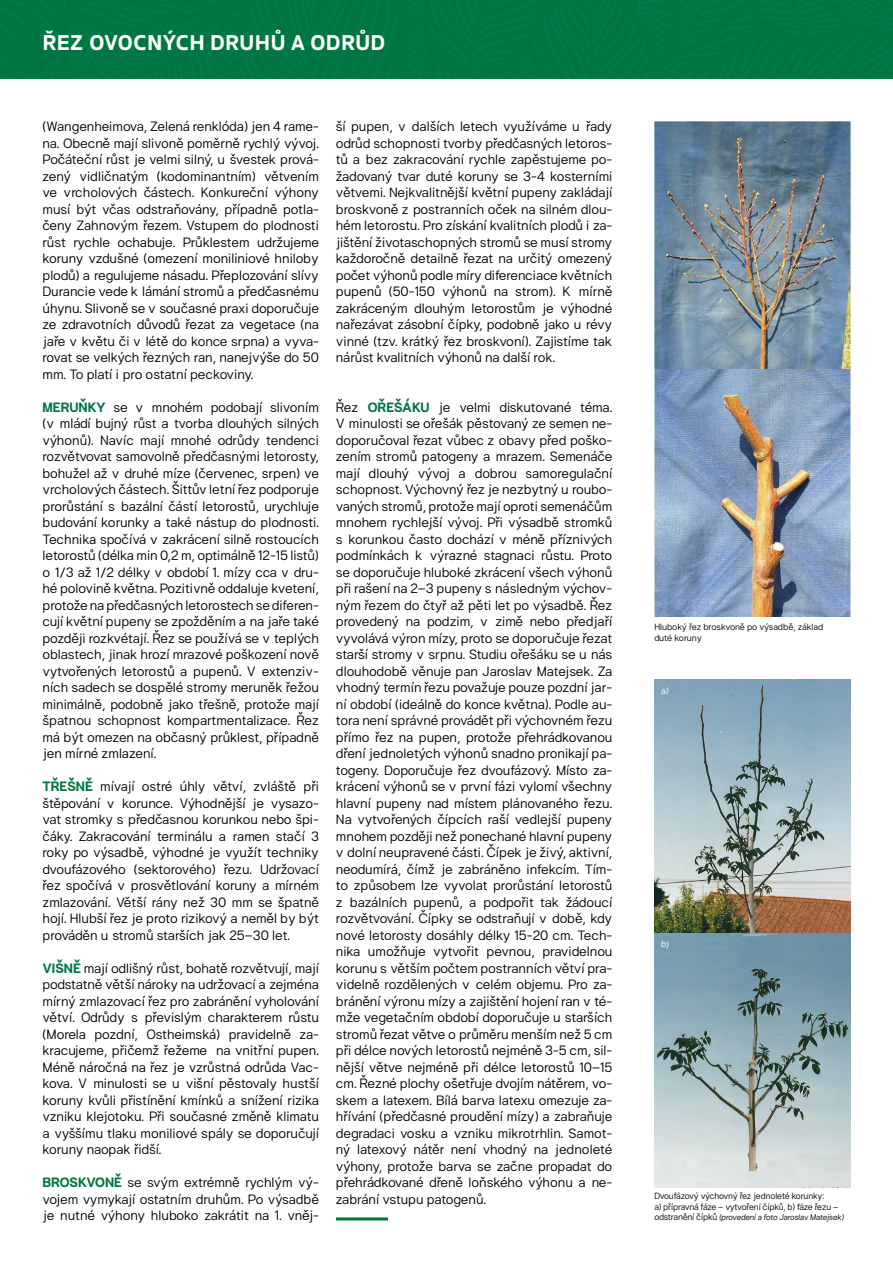
<style>
.page{position:relative;width:893px;height:1263px;background:#fff}
.page>*{position:absolute;margin:0;border:0;box-sizing:border-box;transform-origin:0 0}
.t1{font:700 21.3px "Boreal";letter-spacing:.005em;color:#fff}
.t2{font:13.5px/16.5px "Hergon Grotesk";color:#000;text-align:justify}
.t3{font:9px/10.8px "Hergon Grotesk";letter-spacing:-.025em;color:#000}
.t4{font:italic 9px "Hergon Grotesk";color:#fff}
.t5{font:italic 8.25px "Hergon Grotesk";letter-spacing:-.025em;color:#000}
.s1{font-weight:700;color:#007540}
.s2{font-style:normal;font-size:9px}
</style>
<div class="page">
<img style="left:654px;top:680px;width:196px;height:253px">
<svg style="left:654px;top:933px;width:196px;height:254px;background:#9aafb6"></svg>
<div style="left:0;top:0;width:893px;height:79px;background:#007540"></div>
<img style="left:654px;top:121px;width:196px;height:249px">
<img style="left:654px;top:370px;width:196px;height:247px">
<hr style="left:336px;top:1217px;width:52px;height:3px;background:#007540">
<h1 class="t1" style="left:43px;top:25px;width:345px">ŘEZ OVOCNÝCH DRUHŮ A ODRŮD</h1>
<p class="t2" style="left:43px;top:118px;width:278px">(Wangenheimova, Zelená renklóda) jen 4 rame&shy;na. Obecně mají slivoně poměrně rychlý vývoj.<br>Počáteční růst je velmi silný, u švestek prová&shy;zený vidličnatým (kodominantním) větvením ve vrcholových částech. Konkureční výhony musí být včas odstraňovány, případně potla&shy;čeny Zahnovým řezem. Vstupem do plodnosti růst rychle ochabuje. Průklestem udržujeme koruny vzdušné (omezení moniliniové hniloby plodů) a regulujeme násadu. Přeplozování slívy Durancie vede k lámání stromů a předčasnému úhynu. Slivoně se v současné praxi doporučuje ze zdravotních důvodů řezat za vegetace (na jaře v květu či v létě do konce srpna) a vyva&shy;rovat se velkých řezných ran, nanejvýše do 50 mm. To platí i pro ostatní peckoviny.</p>
<p class="t2" style="left:43px;top:399px;width:278px"><span class="s1">MERUŇKY</span> se v mnohém podobají slivoním (v mládí bujný růst a tvorba dlouhých silných výhonů). Navíc mají mnohé odrůdy tendenci rozvětvovat samovolně předčasnými letorosty, bohužel až v druhé míze (červenec, srpen) ve vrcholových částech. Šittův letní řez podporuje prorůstání s bazální částí letorostů, urychluje budování korunky a také nástup do plodnosti.<br>Technika spočívá v zakrácení silně rostoucích letorostů (délka min 0,2 m, optimálně 12-15 listů) o 1/3 až 1/2 délky v období 1. mízy cca v dru&shy;hé polovině května. Pozitivně oddaluje kvetení, protože na předčasných letorostech se diferen&shy;cují květní pupeny se zpožděním a na jaře také později rozkvétají. Řez se používá se v teplých oblastech, jinak hrozí mrazové poškození nově vytvořených letorostů a pupenů. V extenziv&shy;ních sadech se dospělé stromy meruněk řežou minimálně, podobně jako třešně, protože mají špatnou schopnost kompartmentalizace. Řez má být omezen na občasný průklest, případně jen mírné zmlazení.</p>
<p class="t2" style="left:43px;top:778px;width:278px"><span class="s1">TŘEŠNĚ</span> mívají ostré úhly větví, zvláště při štěpování v korunce. Výhodnější je vysazo&shy;vat stromky s předčasnou korunkou nebo špi&shy;čáky. Zakracování terminálu a ramen stačí 3 roky po výsadbě, výhodné je využít techniky dvoufázového (sektorového) řezu. Udržovací řez spočívá v prosvětlování koruny a mírném zmlazování. Větší rány než 30 mm se špatně hojí. Hlubší řez je proto rizikový a neměl by být prováděn u stromů starších jak 25–30 let.</p>
<p class="t2" style="left:43px;top:960px;width:278px"><span class="s1">VIŠNĚ</span> mají odlišný růst, bohatě rozvětvují, mají podstatně větší nároky na udržovací a zejména mírný zmlazovací řez pro zabránění vyholování větví. Odrůdy s převislým charakterem růstu (Morela pozdní, Ostheimská) pravidelně za&shy;kracujeme, přičemž řežeme na vnitřní pupen.<br>Méně náročná na řez je vzrůstná odrůda Vac&shy;kova. V minulosti se u višní pěstovaly hustší koruny kvůli přistínění kmínků a snížení rizika vzniku klejotoku. Při současné změně klimatu a vyššímu tlaku moniliové spály se doporučují koruny naopak řidší.</p>
<p class="t2" style="left:43px;top:1174px;width:278px"><span class="s1">BROSKVONĚ</span> se svým extrémně rychlým vý&shy;vojem vymykají ostatním druhům. Po výsadbě je nutné výhony hluboko zakrátit na 1. vněj-</p>
<p class="t2" style="left:336px;top:118px;width:278px">ší pupen, v dalších letech využíváme u řady odrůd schopnosti tvorby předčasných letoros&shy;tů a bez zakracování rychle zapěstujeme po&shy;žadovaný tvar duté koruny se 3-4 kosterními větvemi. Nejkvalitnější květní pupeny zakládají broskvoně z postranních oček na silném dlou&shy;hém letorostu. Pro získání kvalitních plodů i za&shy;jištění životaschopných stromů se musí stromy každoročně detailně řezat na určitý omezený počet výhonů podle míry diferenciace květních pupenů (50-150 výhonů na strom). K mírně zakráceným dlouhým letorostům je výhodné nařezávat zásobní čípky, podobně jako u révy vinné (tzv. krátký řez broskvoní). Zajistíme tak nárůst kvalitních výhonů na další rok.</p>
<p class="t2" style="left:336px;top:399px;width:278px">Řez <span class="s1">OŘEŠÁKU</span> je velmi diskutované téma.<br>V minulosti se ořešák pěstovaný ze semen ne&shy;doporučoval řezat vůbec z obavy před poško&shy;zením stromů patogeny a mrazem. Semenáče mají dlouhý vývoj a dobrou samoregulační schopnost. Výchovný řez je nezbytný u roubo&shy;vaných stromů, protože mají oproti semenáčům mnohem rychlejší vývoj. Při výsadbě stromků s korunkou často dochází v méně příznivých podmínkách k výrazné stagnaci růstu. Proto se doporučuje hluboké zkrácení všech výhonů při rašení na 2–3 pupeny s následným výchov&shy;ným řezem do čtyř až pěti let po výsadbě. Řez provedený na podzim, v zimě nebo předjaří vyvolává výron mízy, proto se doporučuje řezat starší stromy v srpnu. Studiu ořešáku se u nás dlouhodobě věnuje pan Jaroslav Matejsek. Za vhodný termín řezu považuje pouze pozdní jar&shy;ní období (ideálně do konce května). Podle au&shy;tora není správné provádět při výchovném řezu přímo řez na pupen, protože přehrádkovanou dření jednoletých výhonů snadno pronikají pa&shy;togeny. Doporučuje řez dvoufázový. Místo za&shy;krácení výhonů se v první fázi vylomí všechny hlavní pupeny nad místem plánovaného řezu.<br>Na vytvořených čípcích raší vedlejší pupeny mnohem později než ponechané hlavní pupeny v dolní neupravené části. Čípek je živý, aktivní, neodumírá, čímž je zabráněno infekcím. Tím&shy;to způsobem lze vyvolat prorůstání letorostů z bazálních pupenů, a podpořit tak žádoucí rozvětvování. Čípky se odstraňují v době, kdy nové letorosty dosáhly délky 15-20 cm. Tech&shy;nika umožňuje vytvořit pevnou, pravidelnou korunu s větším počtem postranních větví pra&shy;videlně rozdělených v celém objemu. Pro za&shy;bránění výronu mízy a zajištění hojení ran v té&shy;mže vegetačním období doporučuje u starších stromů řezat větve o průměru menším než 5 cm při délce nových letorostů nejméně 3-5 cm, sil&shy;nější větve nejméně při délce letorostů 10–15 cm. Řezné plochy ošetřuje dvojím nátěrem, vo&shy;skem a latexem. Bílá barva latexu omezuje za&shy;hřívání (předčasné proudění mízy) a zabraňuje degradaci vosku a vzniku mikrotrhlin. Samot&shy;ný latexový nátěr není vhodný na jednoleté výhony, protože barva se začne propadat do přehrádkované dřeně loňského výhonu a ne&shy;zabrání vstupu patogenů.</p>
<p class="t3" style="left:654px;top:622px;width:170px">Hluboký řez broskvoně po výsadbě, základ duté koruny</p>
<p class="t4" style="left:661px;top:685px;width:9px">a)</p>
<p class="t4" style="left:661px;top:939px;width:9px">b)</p>
<p class="t3" style="left:654px;top:1190px;width:185px">Dvoufázový výchovný řez jednoleté korunky:<br>a) přípravná fáze – vytvoření čípků, b) fáze řezu –</p>
<p class="t5" style="left:654px;top:1212px;width:191px"><span class="s2">odstranění čípků</span> (provedení a foto Jaroslav Matejsek)</p>
</div>
